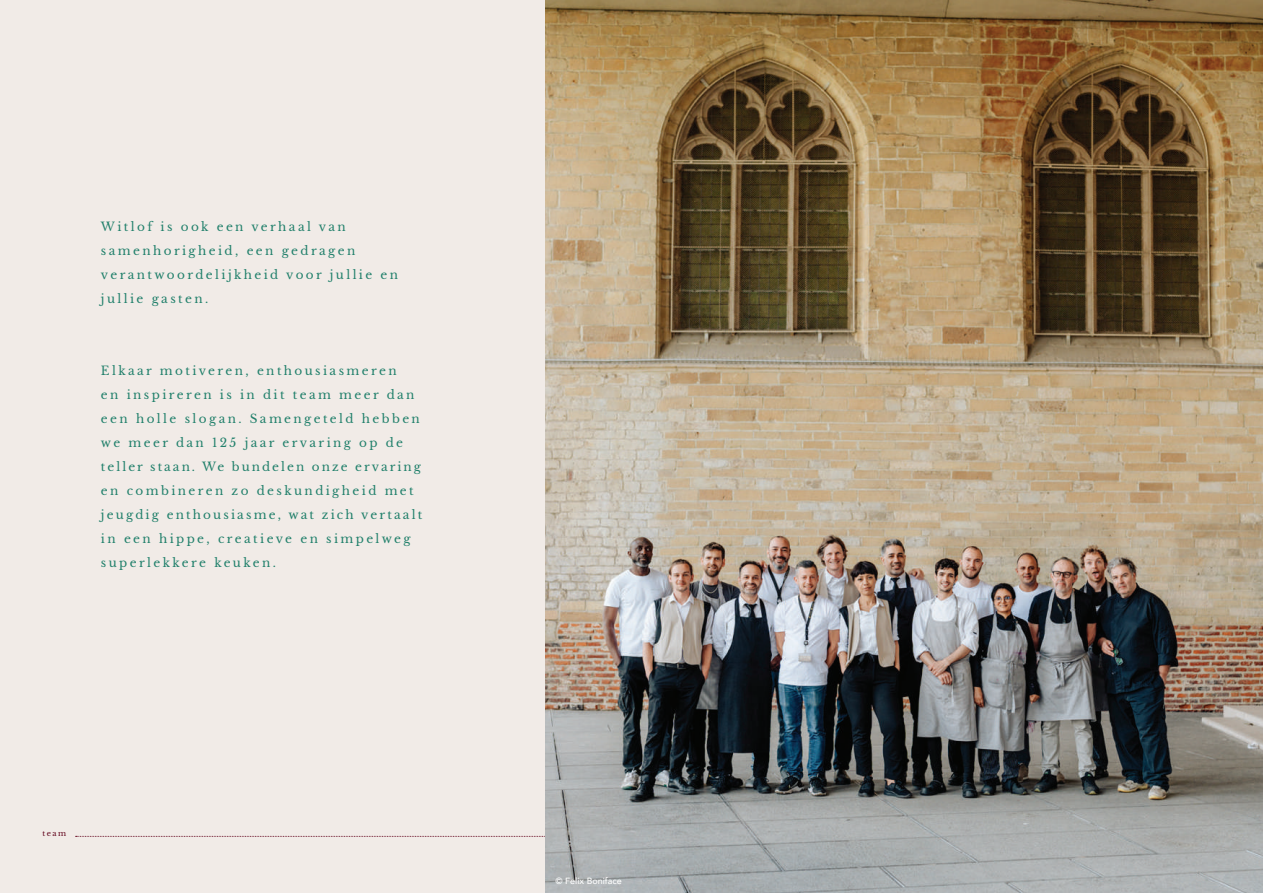
<style>
.page{position:relative;width:1263px;height:893px;background:#f1ebe7}
.page>*{position:absolute;margin:0;border:0;box-sizing:border-box;transform-origin:0 0}
.t1{font:12px/24px "Libre Baskerville";letter-spacing:.2em;color:#21806b}
.t2{font:500 9px "Avenir";color:#fff}
.t3{font:7.5px "Libre Baskerville";color:#61031b}
</style>
<div class="page">
<svg style="left:76px;top:836px;width:469px;height:1px"></svg>
<img style="left:545px;top:0;width:718px;height:893px">
<p class="t1" style="left:101px;top:215px;width:299px">Witlof is ook een verhaal van samenhorigheid, een gedragen verantwoordelijkheid voor jullie en jullie gasten.</p>
<p class="t1" style="left:101px;top:359px;width:323px">Elkaar motiveren, enthousiasmeren<br>en inspireren is in dit team meer dan een holle slogan. Samengeteld hebben we meer dan 125 jaar ervaring op de teller staan. We bundelen onze ervaring en combineren zo deskundigheid met jeugdig enthousiasme, wat zich vertaalt in een hippe, creatieve en simpelweg superlekkere keuken.</p>
<p class="t3" style="left:43px;top:829px;width:25px">team</p>
<p class="t2" style="left:555px;top:873px;width:68px">© Felix Boniface</p>
</div>
